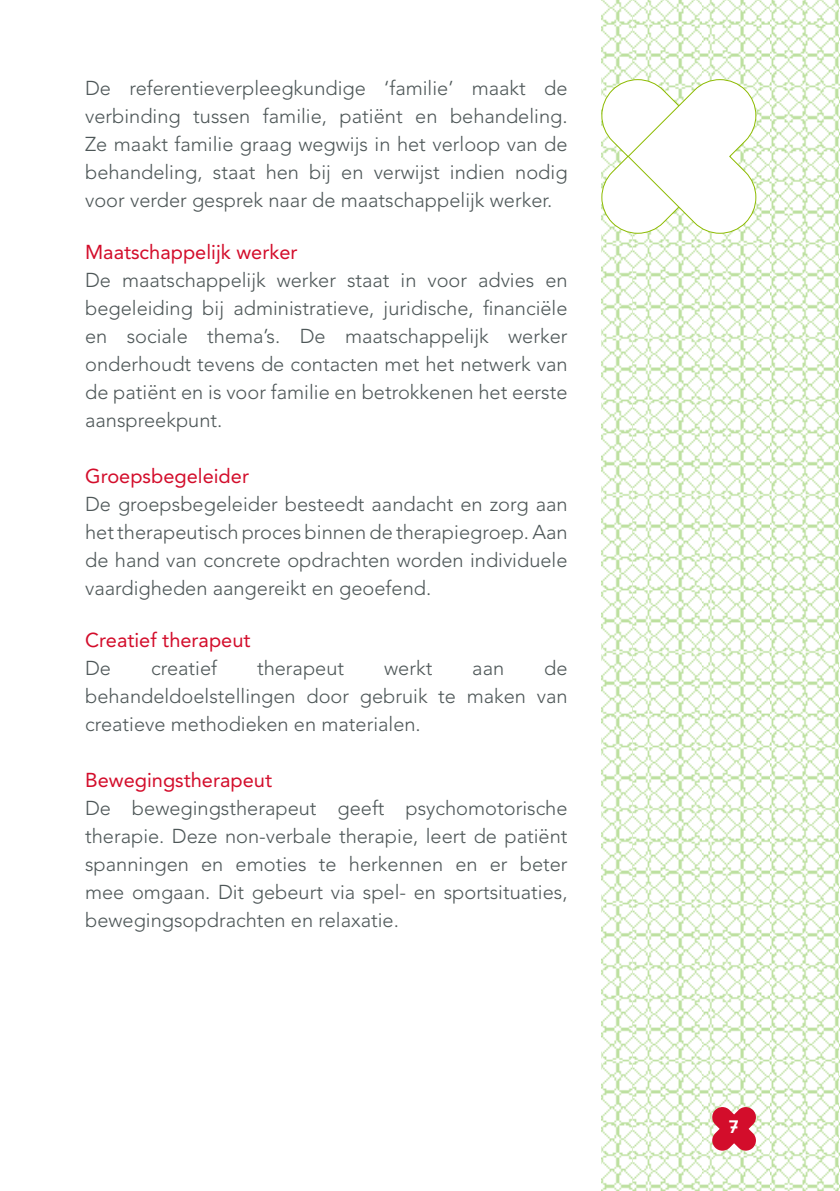
<style>
.page{position:relative;width:840px;height:1191px;background:#fff}
.page>*{position:absolute;margin:0;border:0;box-sizing:border-box;transform-origin:0 0}
.t1{font:300 20px/28px "Avenir LT Std";color:#4e5758;text-align:justify}
.t2{font:20px "Avenir LT Std";color:#d30d2b}
.t3{font:18px "Trend Sans One";color:#fff}
</style>
<div class="page">
<img style="left:601px;top:0;width:239px;height:1191px">
<svg style="left:711px;top:1107px;width:44px;height:43px;background:#d8364c"></svg>
<svg style="left:601px;top:79px;width:155px;height:155px"></svg>
<p class="t1" style="left:85px;top:74px;width:483px">De referentieverpleegkundige ‘familie’ maakt de verbinding tussen familie, patiënt en behandeling.<br>Ze maakt familie graag wegwijs in het verloop van de behandeling, staat hen bij en verwijst indien nodig voor verder gesprek naar de maatschappelijk werker.</p>
<p class="t2" style="left:85px;top:240px;width:214px">Maatschappelijk werker</p>
<p class="t1" style="left:85px;top:266px;width:483px">De maatschappelijk werker staat in voor advies en begeleiding bij administratieve, juridische, financiële en sociale thema’s. De maatschappelijk werker onderhoudt tevens de contacten met het netwerk van de patiënt en is voor familie en betrokkenen het eerste aanspreekpunt.</p>
<p class="t2" style="left:85px;top:464px;width:165px">Groepsbegeleider</p>
<p class="t1" style="left:85px;top:490px;width:483px">De groepsbegeleider besteedt aandacht en zorg aan het therapeutisch proces binnen de therapiegroep. Aan de hand van concrete opdrachten worden individuele vaardigheden aangereikt en geoefend.</p>
<p class="t2" style="left:85px;top:628px;width:167px">Creatief therapeut</p>
<p class="t1" style="left:85px;top:654px;width:27px">De</p>
<p class="t1" style="left:151px;top:654px;width:67px">creatief</p>
<p class="t1" style="left:257px;top:654px;width:89px">therapeut</p>
<p class="t1" style="left:384px;top:654px;width:50px">werkt</p>
<p class="t1" style="left:472px;top:654px;width:33px">aan</p>
<p class="t1" style="left:85px;top:654px;width:483px;text-indent:459px">de behandeldoelstellingen door gebruik te maken van creatieve methodieken en materialen.</p>
<p class="t2" style="left:85px;top:768px;width:188px">Bewegingstherapeut</p>
<p class="t1" style="left:85px;top:794px;width:483px">De bewegingstherapeut geeft psychomotorische therapie. Deze non-verbale therapie, leert de patiënt spanningen en emoties te herkennen en er beter mee omgaan. Dit gebeurt via spel- en sportsituaties, bewegingsopdrachten en relaxatie.</p>
<p class="t3" style="left:727px;top:1115px;width:13px">7</p>
</div>
